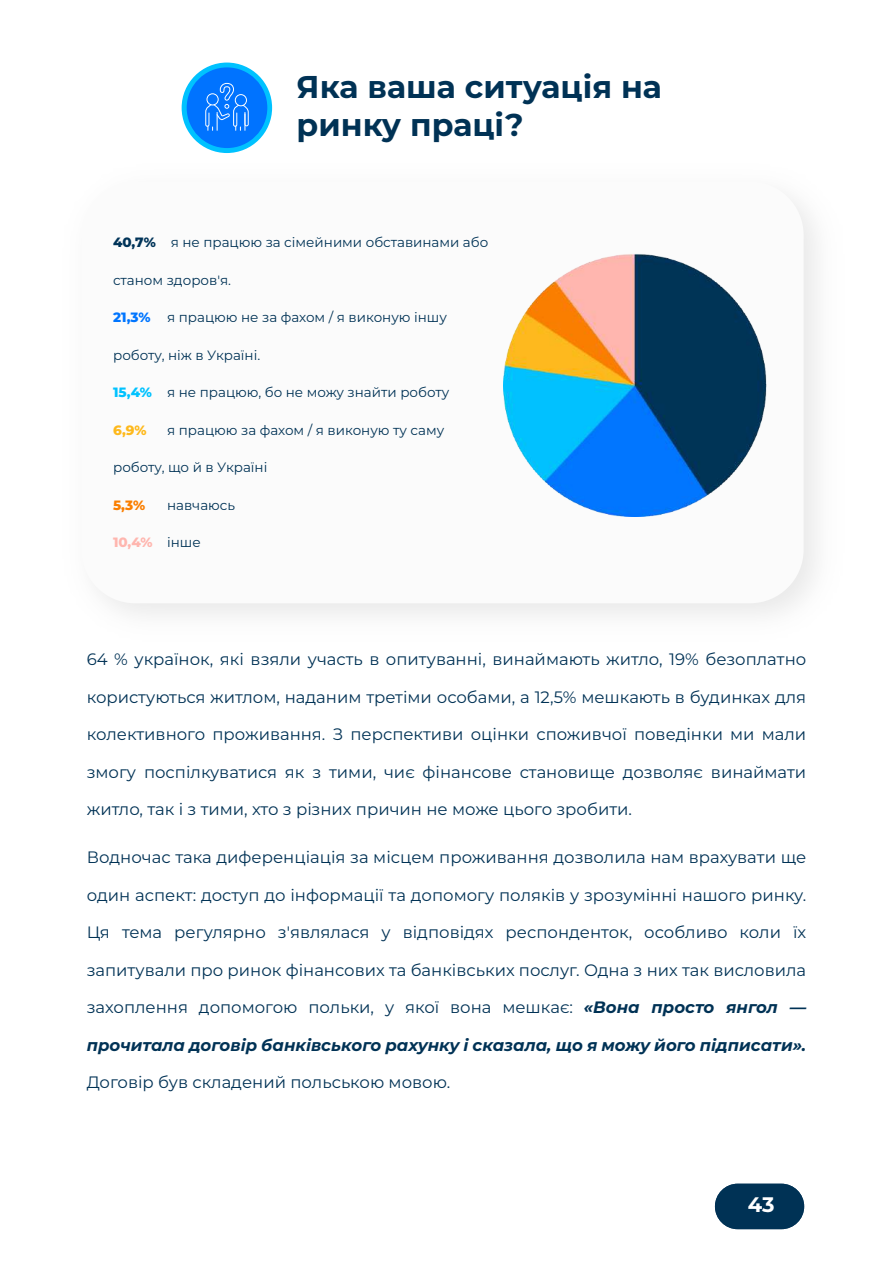
<style>
.page{position:relative;width:893px;height:1263px;background:#fff}
.page>*{position:absolute;margin:0;border:0;box-sizing:border-box;transform-origin:0 0}
.t1{font:700 31.5px/37.5px "Montserrat";color:#003255}
.t2{font:700 21px "Montserrat";color:#fff}
.t3{font:16.5px "Montserrat";color:#003255}
.t4{font:italic 700 16.5px "Montserrat";color:#003255}
.t5{font:13.5px "Montserrat";color:#003255}
.t6{font:800 13.5px "Montserrat";color:#ffb6af}
.t7{font:800 13.5px "Montserrat";color:#feb91c}
.t8{font:800 13.5px "Montserrat";color:#fa7e00}
.s1{font-weight:800;color:#003358}
.s2{font-weight:800;color:#0075ff}
.s3{font-weight:800;color:#00c2ff}
.s4{font-weight:400;color:#003255}
.s5{font-weight:700;font-style:italic}
</style>
<div class="page">
<div style="left:715px;top:1184px;width:89px;height:45px;background:#003255;border-radius:23px"></div>
<div style="left:81px;top:181px;width:723px;height:422px;background:#fbfbfb;border-radius:54px"></div>
<img style="left:503px;top:254px;width:263px;height:263px">
<div style="left:182px;top:63px;width:90px;height:90px;background:#00c2ff;border-radius:50%"></div>
<div style="left:187px;top:67px;width:80px;height:81px;background:#0073ff;border-radius:50%"></div>
<svg style="left:205px;top:83px;width:44px;height:48px"></svg>
<h1 class="t1" style="left:297px;top:67px;width:367px">Яка ваша ситуація на ринку праці?</h1>
<p class="t5" style="left:113px;top:233px;width:377px"><span class="s1">40,7%</span> я не працюю за сімейними обставинами або</p>
<p class="t5" style="left:113px;top:271px;width:120px">станом здоров'я.</p>
<p class="t5" style="left:113px;top:308px;width:335px"><span class="s2">21,3%</span> я працюю не за фахом / я виконую іншу</p>
<p class="t5" style="left:113px;top:346px;width:149px">роботу, ніж в Україні.</p>
<p class="t5" style="left:113px;top:383px;width:338px"><span class="s3">15,4%</span> я не працюю, бо не можу знайти роботу</p>
<p class="t7" style="left:113px;top:420px;width:35px">6,9%</p>
<p class="t5" style="left:167px;top:421px;width:279px">я працюю за фахом / я виконую ту саму</p>
<p class="t5" style="left:113px;top:458px;width:156px">роботу, що й в Україні</p>
<p class="t8" style="left:113px;top:495px;width:34px">5,3%</p>
<p class="t5" style="left:167px;top:496px;width:70px">навчаюсь</p>
<p class="t6" style="left:113px;top:533px;width:89px">10,4% <span class="s4">інше</span></p>
<p class="t3" style="left:87px;top:648px;width:721px">64 % українок, які взяли участь в опитуванні, винаймають житло, 19% безоплатно</p>
<p class="t3" style="left:87px;top:685px;width:721px">користуються житлом, наданим третіми особами, а 12,5% мешкають в будинках для</p>
<p class="t3" style="left:87px;top:723px;width:721px">колективного проживання. З перспективи оцінки споживчої поведінки ми мали</p>
<p class="t3" style="left:87px;top:760px;width:721px">змогу поспілкуватися як з тими, чиє фінансове становище дозволяє винаймати</p>
<p class="t3" style="left:87px;top:798px;width:547px">житло, так і з тими, хто з різних причин не може цього зробити.</p>
<p class="t3" style="left:87px;top:846px;width:721px">Водночас така диференціація за місцем проживання дозволила нам врахувати ще</p>
<p class="t3" style="left:87px;top:883px;width:721px">один аспект: доступ до інформації та допомогу поляків у зрозумінні нашого ринку.</p>
<p class="t3" style="left:87px;top:921px;width:721px">Ця тема регулярно з'являлася у відповідях респонденток, особливо коли їх</p>
<p class="t3" style="left:87px;top:958px;width:721px">запитували про ринок фінансових та банківських послуг. Одна з них так висловила</p>
<p class="t3" style="left:87px;top:996px;width:721px">захоплення допомогою польки, у якої вона мешкає: <span class="s5">«Вона просто янгол —</span></p>
<p class="t4" style="left:87px;top:1033px;width:721px">прочитала договір банківського рахунку і сказала, що я можу його підписати».</p>
<p class="t3" style="left:87px;top:1071px;width:365px">Договір був складений польською мовою.</p>
<p class="t2" style="left:748px;top:1190px;width:28px">4 38</p>
</div>
